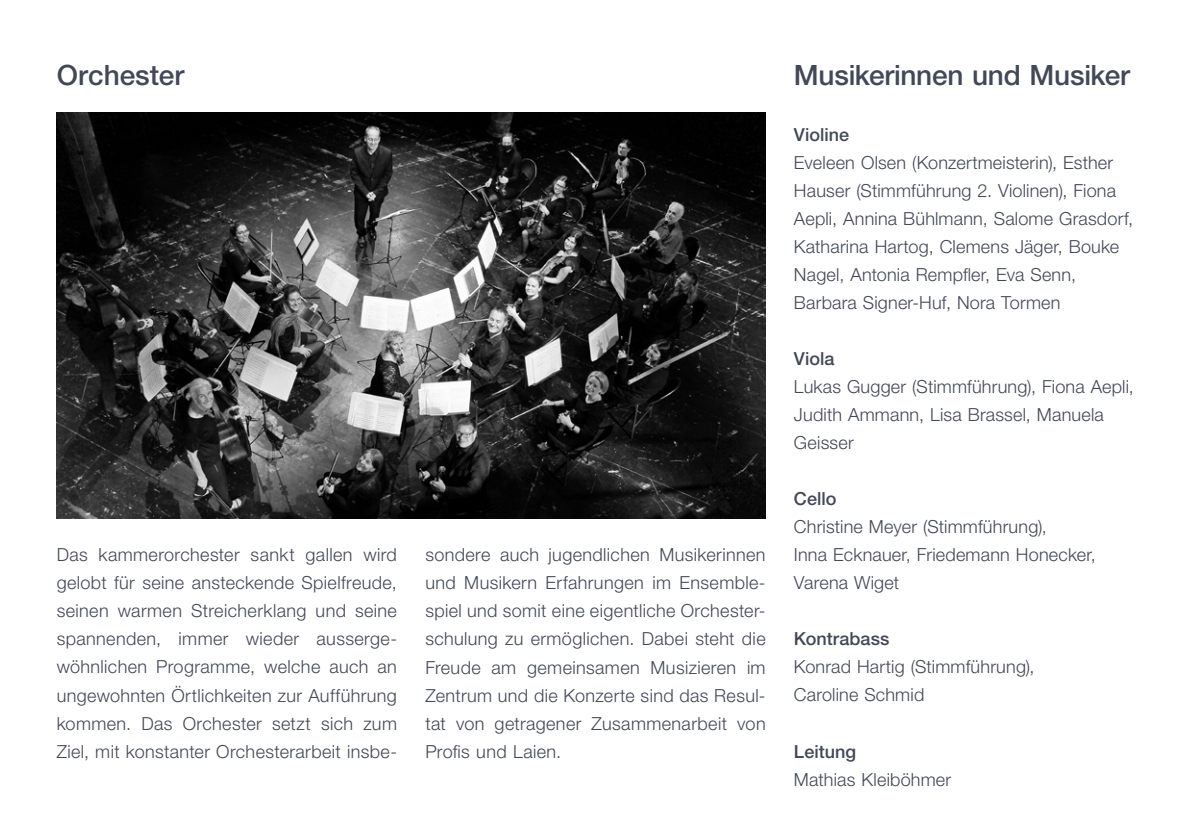
<style>
.page{position:relative;width:1191px;height:840px;background:#fff}
.page>*{position:absolute;margin:0;border:0;box-sizing:border-box;transform-origin:0 0}
.t1{font:500 28px "Helvetica Neue LT Pro";letter-spacing:-.01em;color:#434857}
.t2{font:300 18px/28px "Helvetica Neue LT Pro";letter-spacing:.01em;color:#434857}
.t3{font:500 18px "Helvetica Neue LT Pro";color:#434857}
</style>
<div class="page">
<img style="left:57px;top:113px;width:708px;height:405px">
<h1 class="t1" style="left:57px;top:58px;width:129px">Orchester</h1>
<p class="t2" style="left:57px;top:540px;width:342px;text-align:justify">Das kammerorchester sankt gallen wird gelobt für seine ansteckende Spielfreude, seinen warmen Streicherklang und seine spannenden, immer wieder ausserge&shy;wöhnlichen Programme, welche auch an ungewohnten Örtlichkeiten zur Aufführung kommen. Das Orchester setzt sich zum Ziel, mit konstanter Orchesterarbeit insbe-</p>
<p class="t2" style="left:425px;top:540px;width:342px;text-align:justify">sondere auch jugendlichen Musikerinnen und Musikern Erfahrungen im Ensemble&shy;spiel und somit eine eigentliche Orchester&shy;schulung zu ermöglichen. Dabei steht die Freude am gemeinsamen Musizieren im Zentrum und die Konzerte sind das Resul&shy;tat von getragener Zusammenarbeit von Profis und Laien.</p>
<h1 class="t1" style="left:794px;top:58px;width:337px">Musikerinnen und Musiker</h1>
<p class="t3" style="left:794px;top:124px;width:57px">Violine</p>
<p class="t2" style="left:794px;top:148px;width:341px">Eveleen Olsen (Konzertmeisterin), Esther Hauser (Stimmführung 2. Violinen), Fiona Aepli, Annina Bühlmann, Salome Grasdorf, Katharina Hartog, Clemens Jäger, Bouke Nagel, Antonia Rempfler, Eva Senn, Barbara Signer-Huf, Nora Tormen</p>
<p class="t3" style="left:794px;top:348px;width:42px">Viola</p>
<p class="t2" style="left:794px;top:372px;width:341px">Lukas Gugger (Stimmführung), Fiona Aepli,<br>Judith Ammann, Lisa Brassel, Manuela<br>Geisser</p>
<p class="t3" style="left:794px;top:488px;width:44px">Cello</p>
<p class="t2" style="left:794px;top:512px;width:303px">Christine Meyer (Stimmführung),<br>Inna Ecknauer, Friedemann Honecker,<br>Varena Wiget</p>
<p class="t3" style="left:794px;top:628px;width:97px">Kontrabass</p>
<p class="t2" style="left:794px;top:652px;width:242px">Konrad Hartig (Stimmführung),<br>Caroline Schmid</p>
<p class="t3" style="left:794px;top:740px;width:64px">Leitung</p>
<p class="t2" style="left:794px;top:764px;width:159px">Mathias Kleiböhmer</p>
</div>
